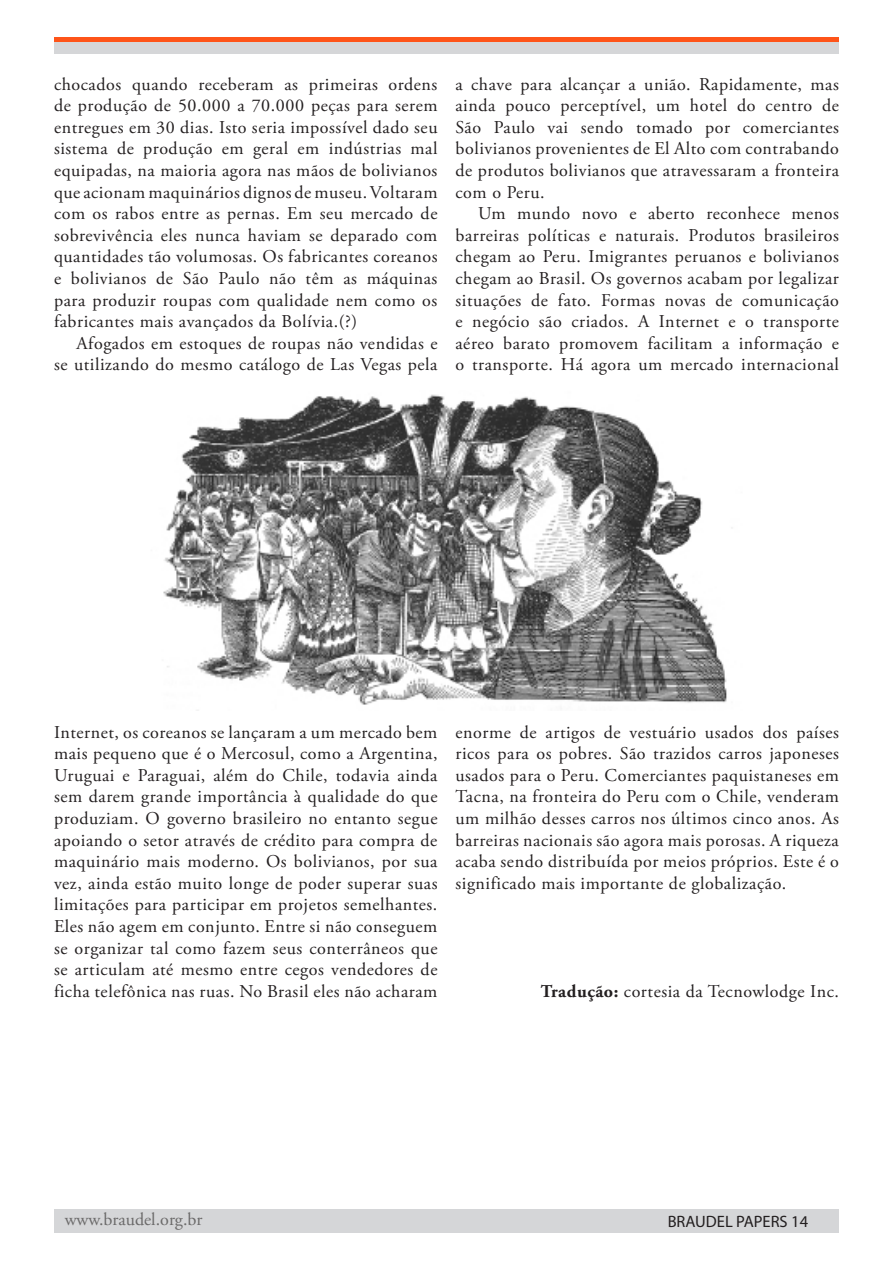
<style>
.page{position:relative;width:893px;height:1263px;background:#fff}
.page>*{position:absolute;margin:0;border:0;box-sizing:border-box;transform-origin:0 0}
.t1{font:18px/21.6px "Adobe Garamond Pro";letter-spacing:.03em;color:#231f20;text-align:justify}
.t2{font:18px "Adobe Garamond Pro";color:#6b6a6a}
.t3{font:16.5px "Myriad Pro";color:#231f20}
.s1{font-weight:700}
</style>
<div class="page">
<div style="left:54px;top:1209px;width:785px;height:24px;background:#d5d6d8"></div>
<hr style="left:54px;top:38px;width:785px;height:4px;background:#fe5419">
<div style="left:54px;top:42px;width:785px;height:12px;background:#d5d6d8"></div>
<img style="left:163px;top:394px;width:569px;height:311px">
<p class="t1" style="left:54px;top:74px;width:385px">chocados quando receberam as primeiras ordens de produção de 50.000 a 70.000 peças para serem entregues em 30 dias. Isto seria impossível dado seu sistema de produção em geral em indústrias mal equipadas, na maioria agora nas mãos de bolivianos que acionam maquinários dignos de museu. Voltaram com os rabos entre as pernas. Em seu mercado de sobrevivência eles nunca haviam se deparado com quantidades tão volumosas. Os fabricantes coreanos e bolivianos de São Paulo não têm as máquinas para produzir roupas com qualidade nem como os fabricantes mais avançados da Bolívia.(?)</p>
<p class="t1" style="left:54px;top:333px;width:385px;text-align:right">Afogados em estoques de roupas não vendidas e<br>se utilizando do mesmo catálogo de Las Vegas pela</p>
<p class="t1" style="left:455px;top:74px;width:385px">a chave para alcançar a união. Rapidamente, mas ainda pouco perceptível, um hotel do centro de São Paulo vai sendo tomado por comerciantes bolivianos provenientes de El Alto com contrabando de produtos bolivianos que atravessaram a fronteira com o Peru.</p>
<p class="t1" style="left:455px;top:203px;width:385px;text-indent:22px">Um mundo novo e aberto reconhece menos barreiras políticas e naturais. Produtos brasileiros chegam ao Peru. Imigrantes peruanos e bolivianos chegam ao Brasil. Os governos acabam por legalizar situações de fato. Formas novas de comunicação e negócio são criados. A Internet e o transporte aéreo barato promovem facilitam a informação e o transporte. Há agora um mercado internacional</p>
<p class="t1" style="left:54px;top:722px;width:385px">Internet, os coreanos se lançaram a um mercado bem mais pequeno que é o Mercosul, como a Argentina, Uruguai e Paraguai, além do Chile, todavia ainda sem darem grande importância à qualidade do que produziam. O governo brasileiro no entanto segue apoiando o setor através de crédito para compra de maquinário mais moderno. Os bolivianos, por sua vez, ainda estão muito longe de poder superar suas limitações para participar em projetos semelhantes.<br>Eles não agem em conjunto. Entre si não conseguem se organizar tal como fazem seus conterrâneos que se articulam até mesmo entre cegos vendedores de ficha telefônica nas ruas. No Brasil eles não acharam</p>
<p class="t1" style="left:455px;top:722px;width:385px">enorme de artigos de vestuário usados dos países ricos para os pobres. São trazidos carros japoneses usados para o Peru. Comerciantes paquistaneses em Tacna, na fronteira do Peru com o Chile, venderam um milhão desses carros nos últimos cinco anos. As barreiras nacionais são agora mais porosas. A riqueza acaba sendo distribuída por meios próprios. Este é o significado mais importante de globalização.</p>
<p class="t1" style="left:541px;top:981px;width:300px"><span class="s1">Tradução:</span> cortesia da Tecnowlodge Inc.</p>
<p class="t2" style="left:65px;top:1208px;width:139px">www.braudel.org.br</p>
<p class="t3" style="left:668px;top:1211px;width:142px">BRAUDEL PAPERS 14</p>
</div>
